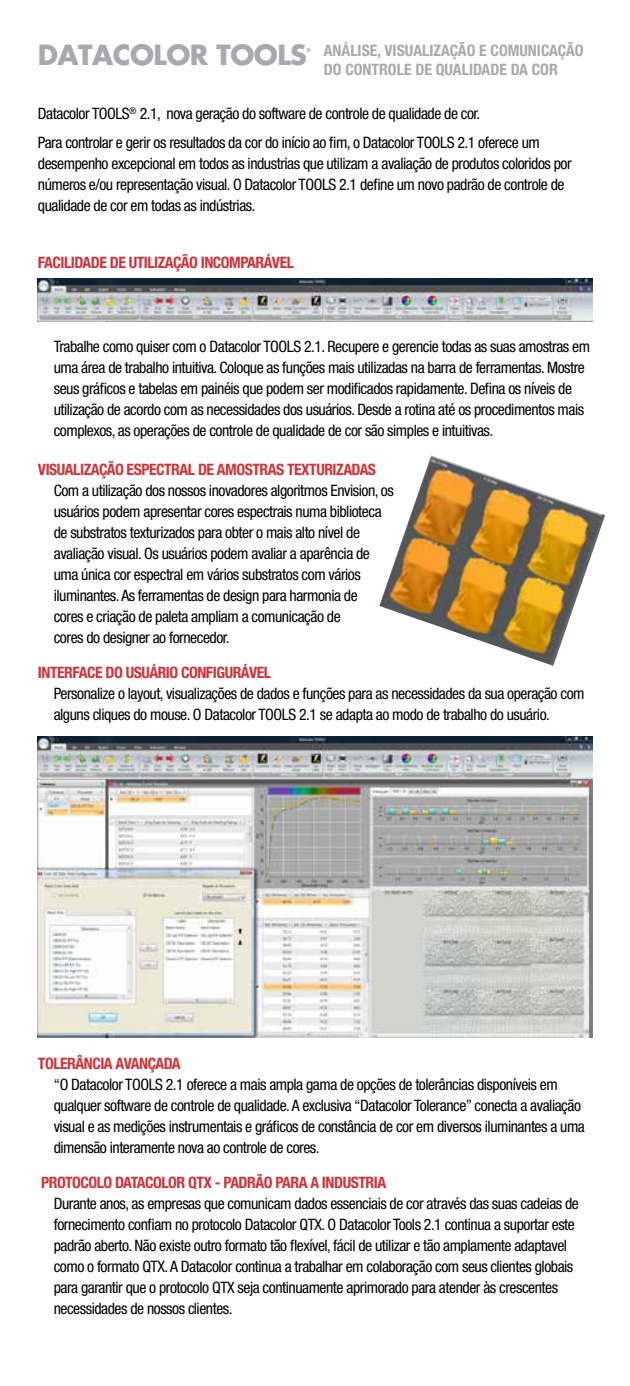
<style>
.page{position:relative;width:630px;height:1386px;background:#fff}
.page>*{position:absolute;margin:0;border:0;box-sizing:border-box;transform-origin:0 0}
.t1{font:condensed 15.75px/21px "Helvetica Neue LT Std";letter-spacing:-.03em;color:#000}
.t2{font:700 condensed 15.75px "Helvetica Neue LT Std";letter-spacing:-.03em;color:#cf3339}
.t3{font:700 condensed 15.75px/18.4px "Helvetica Neue LT Std";color:#a7a9ac}
.t4{font:700 5.25px "Futura Std";color:#a7a9ac}
</style>
<div class="page">
<img style="left:38px;top:279px;width:554px;height:43px">
<img style="left:379px;top:455px;width:226px;height:211px">
<img style="left:38px;top:736px;width:554px;height:302px">
<p class="t3" style="left:38px;top:41px;width:547px;text-indent:286px">ANÁLISE, VISUALIZAÇÃO E COMUNICAÇÃO<br><sup>DATACOLOR</sup> <sup>TOOLS</sup> DO CONTROLE DE QUALIDADE DA COR</p>
<p class="t4" style="left:306px;top:46px;width:6px">®</p>
<p class="t1" style="left:38px;top:99px;width:503px;line-height:28.9px">Datacolor TOOLS<sup>®</sup> 2.1, nova geração do software de controle de qualidade de cor.<br>Para controlar e gerir os resultados da cor do início ao fim, o Datacolor TOOLS 2.1 oferece um</p>
<p class="t1" style="left:38px;top:153px;width:535px">desempenho excepcional em todos as industrias que utilizam a avaliação de produtos coloridos por números e/ou representação visual. O Datacolor TOOLS 2.1 define um novo padrão de controle de qualidade de cor em todas as indústrias.</p>
<p class="t2" style="left:38px;top:253px;width:258px">FACILIDADE DE UTILIZAÇÃO INCOMPARÁVEL</p>
<p class="t1" style="left:54px;top:336px;width:538px">Trabalhe como quiser com o Datacolor TOOLS 2.1. Recupere e gerencie todas as suas amostras em uma área de trabalho intuitiva. Coloque as funções mais utilizadas na barra de ferramentas. Mostre seus gráficos e tabelas em painéis que podem ser modificados rapidamente. Defina os níveis de utilização de acordo com as necessidades dos usuários. Desde a rotina até os procedimentos mais complexos, as operações de controle de qualidade de cor são simples e intuitivas.</p>
<p class="t2" style="left:38px;top:460px;width:340px">VISUALIZAÇÃO ESPECTRAL DE AMOSTRAS TEXTURIZADAS</p>
<p class="t1" style="left:54px;top:480px;width:342px">Com a utilização dos nossos inovadores algoritmos Envision, os usuários podem apresentar cores espectrais numa biblioteca de substratos texturizados para obter o mais alto nível de avaliação visual. Os usuários podem avaliar a aparência de uma única cor espectral em vários substratos com vários iluminantes. As ferramentas de design para harmonia de<br>cores e criação de paleta ampliam a comunicação de<br>cores do designer ao fornecedor.</p>
<p class="t2" style="left:38px;top:663px;width:235px">INTERFACE DO USUÁRIO CONFIGURÁVEL</p>
<p class="t1" style="left:54px;top:683px;width:532px">Personalize o layout, visualizações de dados e funções para as necessidades da sua operação com alguns cliques do mouse. O Datacolor TOOLS 2.1 se adapta ao modo de trabalho do usuário.</p>
<p class="t2" style="left:38px;top:1054px;width:144px">TOLERÂNCIA AVANÇADA</p>
<p class="t1" style="left:54px;top:1074px;width:533px">“O Datacolor TOOLS 2.1 oferece a mais ampla gama de opções de tolerâncias disponíveis em qualquer software de controle de qualidade. A exclusiva “Datacolor Tolerance” conecta a avaliação visual e as medições instrumentais e gráficos de constância de cor em diversos iluminantes a uma dimensão interamente nova ao controle de cores.</p>
<p class="t2" style="left:41px;top:1173px;width:346px">PROTOCOLO DATACOLOR QTX - PADRÃO PARA A INDUSTRIA</p>
<p class="t1" style="left:54px;top:1193px;width:527px">Durante anos, as empresas que comunicam dados essenciais de cor através das suas cadeias de fornecimento confiam no protocolo Datacolor QTX. O Datacolor Tools 2.1 continua a suportar este padrão aberto. Não existe outro formato tão flexível, fácil de utilizar e tão amplamente adaptavel como o formato QTX. A Datacolor continua a trabalhar em colaboração com seus clientes globais para garantir que o protocolo QTX seja continuamente aprimorado para atender às crescentes necessidades de nossos clientes.</p>
</div>
